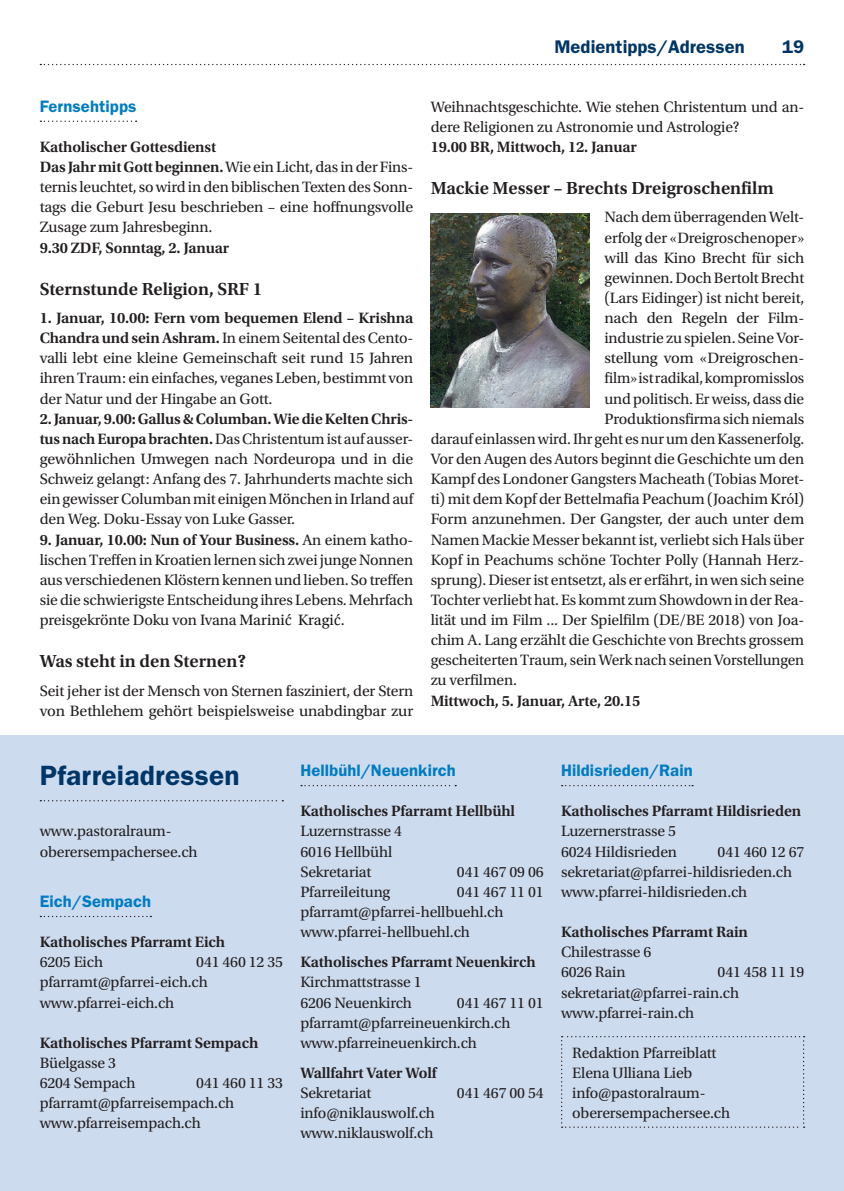
<style>
.page{position:relative;width:844px;height:1191px;background:#fff}
.page>*{position:absolute;margin:0;border:0;box-sizing:border-box;transform-origin:0 0}
.t1{font:600 28px "ITC Franklin Gothic Std";letter-spacing:.01em;color:#003667}
.t2{font:600 18.38px "Utopia Std";color:#231f20}
.t3{font:600 18.38px "ITC Franklin Gothic Std";letter-spacing:.005em;color:#003667}
.t4{font:600 16.62px "ITC Franklin Gothic Std";letter-spacing:.005em;color:#007cc2}
.t5{font:15.75px/20.1px "Utopia Std";letter-spacing:-.01em;color:#231f20}
.t6{font:600 15.75px "Utopia Std";letter-spacing:-.01em;color:#231f20}
.s1{font-weight:600}
.s2{color:#181717}
.s3{font-family:"Cambria";color:#181717}
.s4{font-family:"Times New Roman";color:#181717}
</style>
<div class="page">
<svg style="left:40px;top:64px;width:764px;height:1px"></svg>
<div style="left:0;top:735px;width:843px;height:456px;background:#cddbef"></div>
<svg style="left:40px;top:800px;width:243px;height:1px"></svg>
<svg style="left:301px;top:785px;width:155px;height:1px"></svg>
<svg style="left:561px;top:785px;width:131px;height:1px"></svg>
<svg style="left:561px;top:1036px;width:243px;height:91px"></svg>
<svg style="left:40px;top:915px;width:111px;height:2px"></svg>
<svg style="left:40px;top:121px;width:97px;height:1px"></svg>
<img style="left:430px;top:213px;width:159px;height:194px">
<p class="t3" style="left:554px;top:36px;width:192px">Medientipps/Adressen</p>
<p class="t3" style="left:781px;top:36px;width:24px">19</p>
<p class="t4" style="left:40px;top:96px;width:98px">Fernsehtipps</p>
<p class="t5" style="left:40px;top:137px;width:375px"><span class="s1">Katholischer Gottesdienst<br>Das Jahr mit Gott beginnen.</span> Wie ein Licht, das in der Fins&shy;ternis leuchtet, so wird in den biblischen Texten des Sonn&shy;tags die Geburt Jesu beschrieben – eine hoffnungsvolle Zusage zum Jahresbeginn.</p>
<p class="t6" style="left:40px;top:239px;width:191px">9.30 ZDF, Sonntag, 2. Januar</p>
<p class="t2" style="left:40px;top:278px;width:224px">Sternstunde Religion, SRF 1</p>
<p class="t5" style="left:40px;top:308px;width:375px;text-align:justify"><span class="s1">1. Januar, 10.00: Fern vom bequemen Elend – Krishna Chandra und seinAshram.</span> In einem Seitental des Cento&shy;valli lebt eine kleine Gemeinschaft seit rund 15 Jahren ihren Traum: ein einfaches, veganes Leben, bestimmt von der Natur und der Hingabe an Gott.</p>
<p class="t5" style="left:40px;top:409px;width:375px;text-align:justify"><span class="s1">2. Januar, 9.00: Gallus &amp; Columban. Wie die Kelten Chris&shy;tus nach Europa brachten.</span> Das Christentum ist auf ausser&shy;gewöhnlichen Umwegen nach Nordeuropa und in die Schweiz gelangt: Anfang des 7. Jahrhunderts machte sich ein gewisser Columban mit einigen Mönchen in Irland auf den Weg. Doku-Essay von Luke Gasser.</p>
<p class="t5" style="left:40px;top:529px;width:375px;text-align:justify"><span class="s1">9. Januar, 10.00: Nun of Your Business.</span> An einem katho&shy;lischen Treffen in Kroatien lernen sich zwei junge Nonnen aus verschiedenen Klöstern kennen und lieben. So treffen sie die schwierigste Entscheidung ihres Lebens. Mehrfach preisgekrönte Doku von Ivana <span class="s2">Marini</span><span class="s3">ć</span> <span class="s2">Kragi</span><span class="s3">ć</span>.</p>
<p class="t2" style="left:40px;top:651px;width:208px">Was steht in den Sternen?</p>
<p class="t5" style="left:40px;top:680px;width:375px">Seit jeher ist der Mensch von Sternen fasziniert, der Stern von Bethlehem gehört beispielsweise unabdingbar zur</p>
<p class="t5" style="left:430px;top:97px;width:375px">Weihnachtsgeschichte. Wie stehen Christentum und an&shy;dere Religionen zu Astronomie und Astrologie?</p>
<p class="t6" style="left:430px;top:138px;width:208px">19.00 BR, Mittwoch, 12. Januar</p>
<p class="t2" style="left:430px;top:178px;width:344px">Mackie Messer – Brechts Dreigroschenfilm</p>
<p class="t5" style="left:604px;top:207px;width:201px">Nach dem überragenden Welt-</p>
<p class="t5" style="left:604px;top:228px;width:201px">erfolg der «Dreigroschenoper»</p>
<p class="t5" style="left:604px;top:248px;width:201px">will das Kino Brecht für sich</p>
<p class="t5" style="left:604px;top:268px;width:201px">gewinnen. Doch Bertolt Brecht</p>
<p class="t5" style="left:604px;top:288px;width:201px">(Lars Eidinger) ist nicht bereit,</p>
<p class="t5" style="left:604px;top:308px;width:201px">nach den Regeln der Film-</p>
<p class="t5" style="left:604px;top:328px;width:201px">industrie zu spielen. Seine Vor-</p>
<p class="t5" style="left:604px;top:348px;width:201px">stellung vom «Dreigroschen-</p>
<p class="t5" style="left:604px;top:368px;width:201px">film» ist radikal, kompromisslos</p>
<p class="t5" style="left:604px;top:389px;width:201px">und politisch. Er weiss, dass die</p>
<p class="t5" style="left:604px;top:409px;width:201px">Produktionsfirma sich niemals</p>
<p class="t5" style="left:430px;top:429px;width:375px">darauf einlassen wird. Ihr geht es nur um den Kassenerfolg.</p>
<p class="t5" style="left:430px;top:449px;width:375px">Vor den Augen des Autors beginnt die Geschichte um den</p>
<p class="t5" style="left:430px;top:469px;width:375px">Kampf des Londoner Gangsters Macheath (Tobias Moret-</p>
<p class="t5" style="left:430px;top:489px;width:375px">ti) mit dem Kopf der Bettelmafia Peachum (Joachim <span class="s2">Kr</span><span class="s4">ό</span><span class="s2">l</span>)</p>
<p class="t5" style="left:430px;top:509px;width:375px">Form anzunehmen. Der Gangster, der auch unter dem</p>
<p class="t5" style="left:430px;top:529px;width:375px">Namen Mackie Messer bekannt ist, verliebt sich Hals über</p>
<p class="t5" style="left:430px;top:550px;width:375px">Kopf in Peachums schöne Tochter Polly (Hannah Herz-</p>
<p class="t5" style="left:430px;top:570px;width:375px">sprung). Dieser ist entsetzt, als er erfährt, in wen sich seine</p>
<p class="t5" style="left:430px;top:590px;width:375px">Tochter verliebt hat. Es kommt zum Showdown in der Rea-</p>
<p class="t5" style="left:430px;top:610px;width:375px">lität und im Film ... Der Spielfilm (DE/BE 2018) von Joa-</p>
<p class="t5" style="left:430px;top:630px;width:375px">chim A. Lang erzählt die Geschichte von Brechts grossem</p>
<p class="t5" style="left:430px;top:650px;width:375px">gescheiterten Traum, sein Werk nach seinen Vorstellungen</p>
<p class="t5" style="left:430px;top:670px;width:88px">zu verfilmen.</p>
<p class="t6" style="left:430px;top:691px;width:211px">Mittwoch, 5. Januar, Arte, 20.15</p>
<h1 class="t1" style="left:40px;top:759px;width:201px">Pfarreiadressen</h1>
<p class="t4" style="left:300px;top:760px;width:157px">Hellbühl/Neuenkirch</p>
<p class="t6" style="left:300px;top:802px;width:216px">Katholisches Pfarramt Hellbühl</p>
<p class="t5" style="left:300px;top:821px;width:103px">Luzernstrasse 4<br>6016 Hellbühl<br>Sekretariat</p>
<p class="t5" style="left:40px;top:821px;width:159px">www.pastoralraum&shy;oberersempachersee.ch</p>
<p class="t4" style="left:40px;top:891px;width:113px">Eich/Sempach</p>
<p class="t6" style="left:40px;top:933px;width:187px">Katholisches Pfarramt Eich</p>
<p class="t5" style="left:40px;top:952px;width:65px">6205 Eich</p>
<p class="t5" style="left:457px;top:862px;width:88px">041 467 09 06</p>
<p class="t5" style="left:300px;top:882px;width:91px">Pfarreileitung</p>
<p class="t5" style="left:300px;top:882px;width:245px;text-indent:156px">041 467 11 01 pfarramt@pfarrei-hellbuehl.ch www.pfarrei-hellbuehl.ch</p>
<p class="t6" style="left:300px;top:953px;width:237px">Katholisches Pfarramt Neuenkirch</p>
<p class="t5" style="left:300px;top:972px;width:123px">Kirchmattstrasse 1<br>6206 Neuenkirch</p>
<p class="t5" style="left:40px;top:952px;width:245px;text-indent:156px">041 460 12 35 pfarramt@pfarrei-eich.ch www.pfarrei-eich.ch</p>
<p class="t6" style="left:40px;top:1033px;width:220px">Katholisches Pfarramt Sempach</p>
<p class="t5" style="left:40px;top:1053px;width:97px">Büelgasse 3<br>6204 Sempach</p>
<p class="t5" style="left:300px;top:992px;width:245px;text-indent:156px">041 467 11 01 pfarramt@pfarreineuenkirch.ch www.pfarreineuenkirch.ch</p>
<p class="t6" style="left:300px;top:1064px;width:138px">Wallfahrt Vater Wolf</p>
<p class="t5" style="left:300px;top:1083px;width:73px">Sekretariat</p>
<p class="t5" style="left:457px;top:1083px;width:88px">041 467 00 54</p>
<p class="t5" style="left:300px;top:1103px;width:136px">info@niklauswolf.ch www.niklauswolf.ch</p>
<p class="t5" style="left:40px;top:1073px;width:245px;text-indent:156px">041 460 11 33 pfarramt@pfarreisempach.ch www.pfarreisempach.ch</p>
<p class="t4" style="left:561px;top:760px;width:133px">Hildisrieden/Rain</p>
<p class="t6" style="left:561px;top:802px;width:242px">Katholisches Pfarramt Hildisrieden</p>
<p class="t5" style="left:561px;top:821px;width:118px">Luzernerstrasse 5<br>6024 Hildisrieden</p>
<p class="t5" style="left:561px;top:841px;width:245px;text-indent:156px">041 460 12 67 sekretariat@pfarrei-hildisrieden.ch www.pfarrei-hildisrieden.ch</p>
<p class="t6" style="left:561px;top:923px;width:188px">Katholisches Pfarramt Rain</p>
<p class="t5" style="left:561px;top:942px;width:92px">Chilestrasse 6<br>6026 Rain</p>
<p class="t5" style="left:561px;top:962px;width:245px;text-indent:156px">041 458 11 19 sekretariat@pfarrei-rain.ch www.pfarrei-rain.ch</p>
<p class="t5" style="left:572px;top:1043px;width:159px">Redaktion Pfarreiblatt<br>Elena Ulliana Lieb info@pastoralraum&shy;oberersempachersee.ch</p>
</div>
